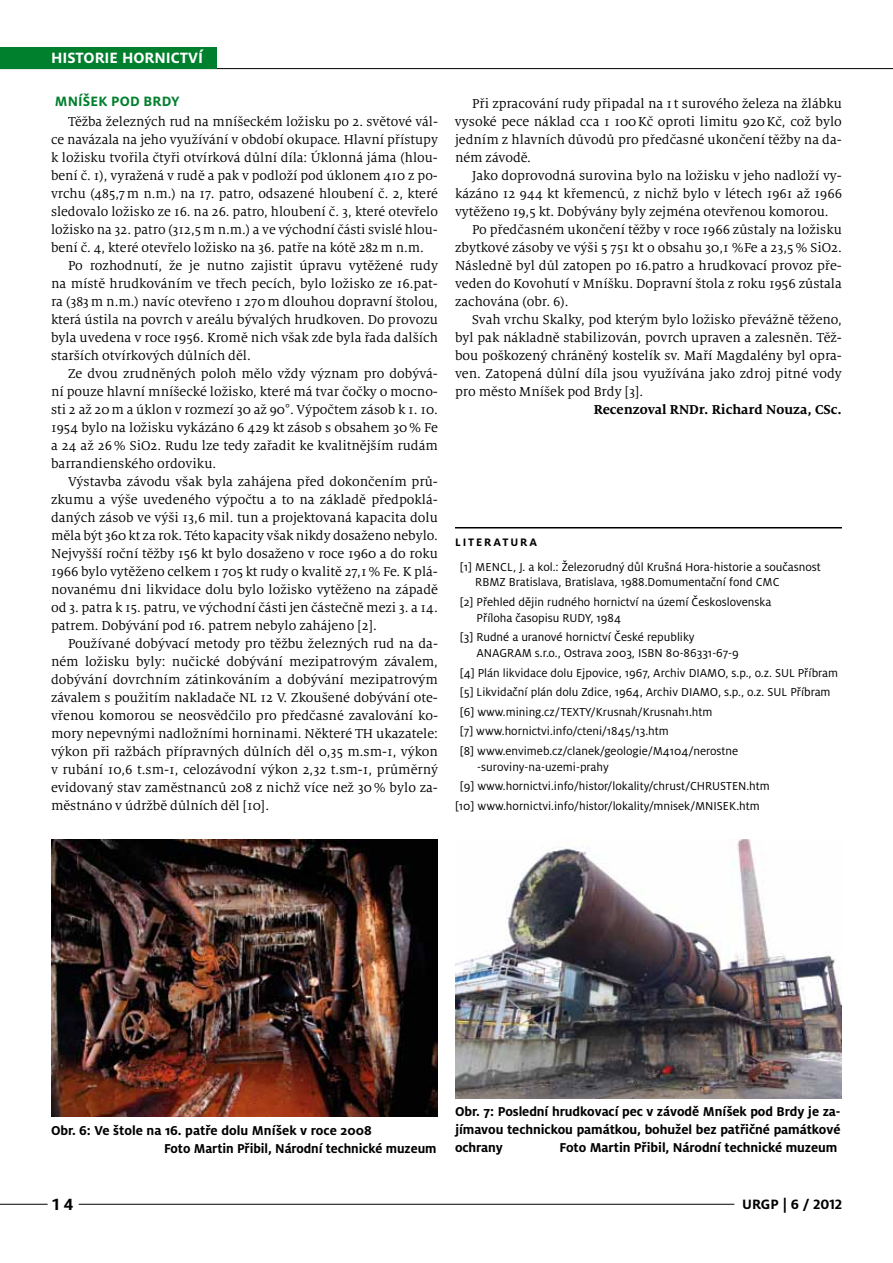
<style>
.page{position:relative;width:893px;height:1263px;background:#fff}
.page>*{position:absolute;margin:0;border:0;box-sizing:border-box;transform-origin:0 0}
.t1{font:700 18px "Henkel Milo";color:#000}
.t2{font:700 16.5px "Henkel Milo";color:#fff}
.t3{font:700 15px "Henkel Milo";letter-spacing:.01em;color:#007f2d}
.t4{font:700 15px "Henkel Milo";color:#000}
.t5{font:14.25px/18px "Henkel Milo Serif";color:#000;text-align:justify}
.t6{font:700 14.25px/18px "Henkel Milo";letter-spacing:-.005em;color:#000}
.t7{font:700 14.25px "Henkel Milo Serif";color:#000}
.t8{font:12.75px/19.6px "Henkel Milo";color:#000}
.t9{font:700 12px "Henkel Milo";letter-spacing:.16em;color:#000}
</style>
<div class="page">
<hr style="left:0;top:68px;width:893px;height:1px;background:#000">
<hr style="left:79px;top:1204px;width:655px;height:1px;background:#000">
<hr style="left:0;top:1204px;width:48px;height:1px;background:#000">
<hr style="left:892px;top:0;width:1px;height:1263px;background:#fffdee">
<div style="left:0;top:47px;width:217px;height:22px;background:#007f2d"></div>
<hr style="left:455px;top:527px;width:387px;height:1px;background:#000">
<img style="left:51px;top:839px;width:387px;height:277px">
<img style="left:455px;top:839px;width:387px;height:259px">
<p class="t2" style="left:51px;top:48px;width:21px">HISTORIE</p>
<p class="t2" style="left:122px;top:48px;width:22px">HORNICTV</p>
<p class="t2" style="left:198px;top:48px;width:6px">Í</p>
<p class="t3" style="left:55px;top:92px;width:126px">Mníšek pod Brdy</p>
<p class="t5" style="left:68px;top:113px;width:371px">Těžba železných rud na mníšeckém ložisku po 2. světové vál-</p>
<p class="t5" style="left:51px;top:131px;width:388px">ce navázala na jeho využívání v období okupace. Hlavní přístupy</p>
<p class="t5" style="left:51px;top:149px;width:388px">k ložisku tvořila čtyři otvírková důlní díla: Úklonná jáma (hlou-</p>
<p class="t5" style="left:51px;top:167px;width:388px">bení č. 1), vyražená v rudě a pak v podloží pod úklonem 410 z po-</p>
<p class="t5" style="left:51px;top:185px;width:388px">vrchu (485,7m n.m.) na 17. patro, odsazené hloubení č. 2, které</p>
<p class="t5" style="left:51px;top:203px;width:388px">sledovalo ložisko ze 16. na 26. patro, hloubení č. 3, které otevřelo</p>
<p class="t5" style="left:51px;top:221px;width:388px">ložisko na 32. patro (312,5m n.m.) a ve východní části svislé hlou-</p>
<p class="t5" style="left:51px;top:239px;width:374px">bení č. 4, které otevřelo ložisko na 36. patře na kótě 282m n.m.</p>
<p class="t5" style="left:68px;top:257px;width:371px">Po rozhodnutí, že je nutno zajistit úpravu vytěžené rudy</p>
<p class="t5" style="left:51px;top:275px;width:388px">na místě hrudkováním ve třech pecích, bylo ložisko ze 16.pat-</p>
<p class="t5" style="left:51px;top:293px;width:388px">ra (383m n.m.) navíc otevřeno 1 270m dlouhou dopravní štolou,</p>
<p class="t5" style="left:51px;top:311px;width:388px">která ústila na povrch v areálu bývalých hrudkoven. Do provozu</p>
<p class="t5" style="left:51px;top:329px;width:388px">byla uvedena v roce 1956. Kromě nich však zde byla řada dalších</p>
<p class="t5" style="left:51px;top:347px;width:201px">starších otvírkových důlních děl.</p>
<p class="t5" style="left:68px;top:365px;width:371px">Ze dvou zrudněných poloh mělo vždy význam pro dobývá-</p>
<p class="t5" style="left:51px;top:383px;width:388px">ní pouze hlavní mníšecké ložisko, které má tvar čočky o mocno-</p>
<p class="t5" style="left:51px;top:401px;width:388px">sti 2 až 20m a úklon v rozmezí 30 až 90°. Výpočtem zásob k 1. 10.</p>
<p class="t5" style="left:51px;top:419px;width:388px">1954 bylo na ložisku vykázáno 6 429 kt zásob s obsahem 30% Fe</p>
<p class="t5" style="left:51px;top:437px;width:388px">a 24 až 26% SiO2. Rudu lze tedy zařadit ke kvalitnějším rudám</p>
<p class="t5" style="left:51px;top:455px;width:167px">barrandienského ordoviku.</p>
<p class="t5" style="left:68px;top:473px;width:371px">Výstavba závodu však byla zahájena před dokončením prů-</p>
<p class="t5" style="left:51px;top:491px;width:388px">zkumu a výše uvedeného výpočtu a to na základě předpoklá-</p>
<p class="t5" style="left:51px;top:509px;width:388px">daných zásob ve výši 13,6 mil. tun a projektovaná kapacita dolu</p>
<p class="t5" style="left:51px;top:527px;width:388px">měla být 360 kt za rok. Této kapacity však nikdy dosaženo nebylo.</p>
<p class="t5" style="left:51px;top:545px;width:388px">Nejvyšší roční těžby 156 kt bylo dosaženo v roce 1960 a do roku</p>
<p class="t5" style="left:51px;top:563px;width:388px">1966 bylo vytěženo celkem 1 705 kt rudy o kvalitě 27,1% Fe. K plá-</p>
<p class="t5" style="left:51px;top:581px;width:388px">novanému dni likvidace dolu bylo ložisko vytěženo na západě</p>
<p class="t5" style="left:51px;top:599px;width:388px">od 3. patra k 15. patru, ve východní části jen částečně mezi 3. a 14.</p>
<p class="t5" style="left:51px;top:617px;width:327px">patrem. Dobývání pod 16. patrem nebylo zahájeno [2].</p>
<p class="t5" style="left:68px;top:635px;width:371px">Používané dobývací metody pro těžbu železných rud na da-</p>
<p class="t5" style="left:51px;top:653px;width:388px">ném ložisku byly: nučické dobývání mezipatrovým závalem,</p>
<p class="t5" style="left:51px;top:671px;width:388px">dobývání dovrchním zátinkováním a dobývání mezipatrovým</p>
<p class="t5" style="left:51px;top:689px;width:388px">závalem s použitím nakladače NL 12 V. Zkoušené dobývání ote-</p>
<p class="t5" style="left:51px;top:706px;width:388px">vřenou komorou se neosvědčilo pro předčasné zavalování ko-</p>
<p class="t5" style="left:51px;top:724px;width:388px">mory nepevnými nadložními horninami. Některé TH ukazatele:</p>
<p class="t5" style="left:51px;top:742px;width:388px">výkon při ražbách přípravných důlních děl 0,35 m.sm-1, výkon</p>
<p class="t5" style="left:51px;top:760px;width:388px">v rubání 10,6 t.sm-1, celozávodní výkon 2,32 t.sm-1, průměrný</p>
<p class="t5" style="left:51px;top:778px;width:388px">evidovaný stav zaměstnanců 208 z nichž více než 30% bylo za-</p>
<p class="t5" style="left:51px;top:796px;width:220px">městnáno v údržbě důlních děl [10].</p>
<p class="t5" style="left:455px;top:95px;width:388px;text-indent:17px">Při zpracování rudy připadal na 1t surového železa na žlábku vysoké pece náklad cca 1 100Kč oproti limitu 920Kč, což bylo jedním z hlavních důvodů pro předčasné ukončení těžby na da&shy;ném závodě.</p>
<p class="t5" style="left:472px;top:167px;width:371px">Jako doprovodná surovina bylo na ložisku v jeho nadloží vy-</p>
<p class="t5" style="left:455px;top:185px;width:388px">kázáno 12 944 kt křemenců, z nichž bylo v létech 1961 až 1966</p>
<p class="t5" style="left:455px;top:203px;width:375px">vytěženo 19,5 kt. Dobývány byly zejména otevřenou komorou.</p>
<p class="t5" style="left:472px;top:221px;width:371px">Po předčasném ukončení těžby v roce 1966 zůstaly na ložisku</p>
<p class="t5" style="left:455px;top:239px;width:388px">zbytkové zásoby ve výši 5 751 kt o obsahu 30,1 %Fe a 23,5% SiO2.</p>
<p class="t5" style="left:455px;top:257px;width:388px">Následně byl důl zatopen po 16.patro a hrudkovací provoz pře-</p>
<p class="t5" style="left:455px;top:275px;width:388px">veden do Kovohutí v Mníšku. Dopravní štola z roku 1956 zůstala</p>
<p class="t5" style="left:455px;top:293px;width:115px">zachována (obr. 6).</p>
<p class="t5" style="left:472px;top:311px;width:371px">Svah vrchu Skalky, pod kterým bylo ložisko převážně těženo,</p>
<p class="t5" style="left:455px;top:329px;width:388px">byl pak nákladně stabilizován, povrch upraven a zalesněn. Těž-</p>
<p class="t5" style="left:455px;top:347px;width:388px">bou poškozený chráněný kostelík sv. Maří Magdalény byl opra-</p>
<p class="t5" style="left:455px;top:365px;width:388px">ven. Zatopená důlní díla jsou využívána jako zdroj pitné vody</p>
<p class="t5" style="left:455px;top:383px;width:190px">pro město Mníšek pod Brdy [3].</p>
<p class="t7" style="left:594px;top:401px;width:250px">Recenzoval RNDr. Richard Nouza, CSc.</p>
<p class="t9" style="left:455px;top:535px;width:83px">Literatura</p>
<p class="t8" style="left:475px;top:559px;width:347px;line-height:15.8px;text-indent:-15px">[1] Mencl, J. a kol.: Železorudný důl Krušná Hora-historie a současnost<br>RBMZ Bratislava, Bratislava, 1988.Domumentační fond CMC</p>
<p class="t8" style="left:477px;top:594px;width:296px;line-height:15.8px;text-indent:-17px">[2] Přehled dějin rudného hornictví na území Československa<br>Příloha časopisu RUDY, 1984</p>
<p class="t8" style="left:476px;top:629px;width:264px;line-height:15.8px;text-indent:-17px">[3] Rudné a uranové hornictví České republiky<br>ANAGRAM s.r.o., Ostrava 2003, ISBN 80-86331-67-9</p>
<p class="t8" style="left:460px;top:663px;width:380px">[4] Plán likvidace dolu Ejpovice, 1967, Archiv DIAMO, s.p., o.z. SUL Příbram [5] Likvidační plán dolu Zdice, 1964, Archiv DIAMO, s.p., o.z. SUL Příbram [6] www.mining.cz/TEXTY/Krusnah/Krusnah1.htm<br>[7] www.hornictvi.info/cteni/1845/13.htm<br>[8] www.envimeb.cz/clanek/geologie/M4104/nerostne</p>
<p class="t8" style="left:477px;top:757px;width:133px">-suroviny-na-uzemi-prahy</p>
<p class="t8" style="left:460px;top:776px;width:311px">[9] www.hornictvi.info/histor/lokality/chrust/CHRUSTEN .htm</p>
<p class="t8" style="left:455px;top:796px;width:306px">[10] www.hornictvi.info/histor/lokality/mnisek/MN ISEK.htm</p>
<p class="t6" style="left:164px;top:1121px;width:274px;text-indent:-113px">Obr. 6: Ve štole na 16. patře dolu Mníšek v roce 2008<br>Foto Martin Přibil, Národní technické muzeum</p>
<p class="t6" style="left:455px;top:1102px;width:387px;text-align:justify">Obr. 7: Poslední hrudkovací pec v závodě Mníšek pod Brdy je za&shy;jímavou technickou památkou, bohužel bez patřičné památkové ochrany</p>
<p class="t6" style="left:559px;top:1138px;width:280px">Foto Martin Přibil, Národní technické muzeum</p>
<p class="t1" style="left:51px;top:1194px;width:24px">14</p>
<p class="t4" style="left:742px;top:1195px;width:101px">URGP | 6 / 2012</p>
</div>
